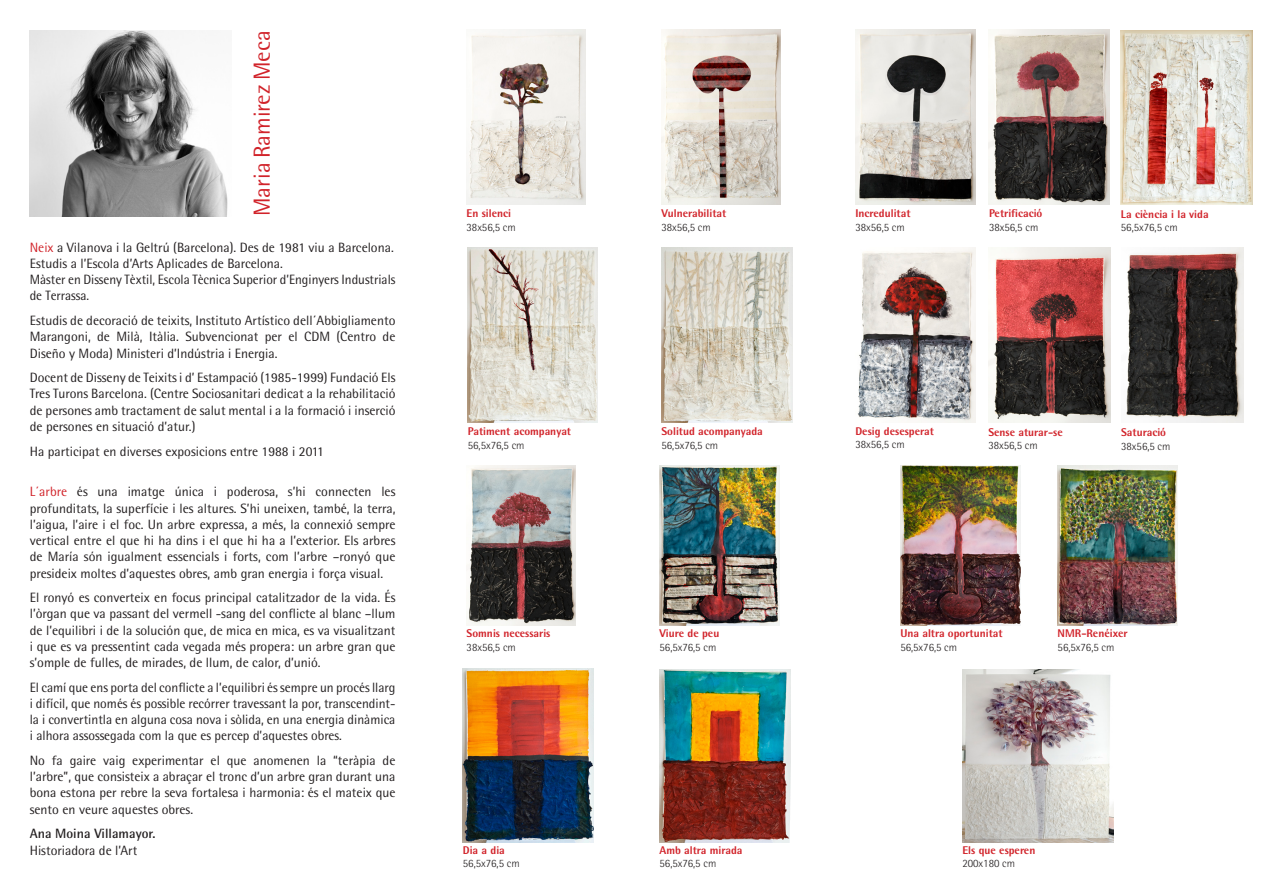
<style>
.page{position:relative;width:1263px;height:893px;background:#fff}
.page>*{position:absolute;margin:0;border:0;box-sizing:border-box;transform-origin:0 0}
.t1{font:23.25px "Rotis Semi Sans";color:#d1232a}
.t2{font:13.5px/16.2px "Rotis Semi Sans";color:#231f20;text-align:justify}
.t3{font:700 13.5px "Rotis Semi Sans";color:#231f20}
.t4{font:800 11.25px "Rotis Semi Sans";color:#d1232a}
.t5{font:300 11.25px "Rotis Semi Sans";color:#231f20}
.s1{color:#d1232a}
</style>
<div class="page">
<img style="left:467px;top:30px;width:118px;height:174px">
<img style="left:661px;top:30px;width:119px;height:174px">
<img style="left:855px;top:30px;width:121px;height:174px">
<img style="left:989px;top:30px;width:120px;height:174px">
<img style="left:1121px;top:30px;width:131px;height:174px">
<img style="left:468px;top:248px;width:129px;height:174px">
<img style="left:661px;top:248px;width:131px;height:174px">
<img style="left:858px;top:247px;width:117px;height:176px">
<img style="left:988px;top:247px;width:122px;height:176px">
<img style="left:1126px;top:248px;width:117px;height:174px">
<img style="left:467px;top:465px;width:108px;height:160px">
<img style="left:659px;top:465px;width:121px;height:160px">
<img style="left:900px;top:465px;width:120px;height:160px">
<img style="left:1058px;top:465px;width:120px;height:160px">
<img style="left:659px;top:669px;width:131px;height:174px">
<img style="left:463px;top:669px;width:131px;height:173px">
<img style="left:962px;top:669px;width:151px;height:173px">
<img style="left:30px;top:30px;width:198px;height:186px">
<p class="t1" style="left:248px;top:216px;width:187px;rotate:-90deg">Maria Ramirez Meca</p>
<p class="t2" style="left:30px;top:239px;width:365px"><span class="s1">Neix</span> a Vilanova i la Geltrú (Barcelona). Des de 1981 viu a Barcelona.</p>
<p class="t2" style="left:30px;top:255px;width:255px">Estudis a l’Escola d’Arts Aplicades de Barcelona.</p>
<p class="t2" style="left:30px;top:271px;width:367px">Màster en Disseny Tèxtil, Escola Tècnica Superior d’Enginyers Industrials de Terrassa.</p>
<p class="t2" style="left:30px;top:312px;width:367px">Estudis de decoració de teixits, Instituto Artístico dell´Abbigliamento Marangoni, de Milà, Itàlia. Subvencionat per el CDM (Centro de Diseño y Moda) Ministeri d’Indústria i Energia.</p>
<p class="t2" style="left:30px;top:369px;width:367px">Docent de Disseny de Teixits i d’ Estampació (1985-1999) Fundació Els Tres Turons Barcelona. (Centre Sociosanitari dedicat a la rehabilitació de persones amb tractament de salut mental i a la formació i inserció de persones en situació d’atur.)</p>
<p class="t2" style="left:30px;top:443px;width:296px">Ha participat en diverses exposicions entre 1988 i 2011</p>
<p class="t2" style="left:30px;top:484px;width:367px"><span class="s1">L´arbre</span> és una imatge única i poderosa, s’hi connecten les profunditats, la superfície i les altures. S’hi uneixen, també, la terra, l’aigua, l’aire i el foc. Un arbre expressa, a més, la connexió sempre vertical entre el que hi ha dins i el que hi ha a l’exterior. Els arbres de María són igualment essencials i forts, com l’arbre –ronyó que presideix moltes d’aquestes obres, amb gran energia i força visual.</p>
<p class="t2" style="left:30px;top:589px;width:367px">El ronyó es converteix en focus principal catalitzador de la vida. És l’òrgan que va passant del vermell -sang del conflicte al blanc –llum de l’equilibri i de la solución que, de mica en mica, es va visualitzant i que es va pressentint cada vegada més propera: un arbre gran que s’omple de fulles, de mirades, de llum, de calor, d’unió.</p>
<p class="t2" style="left:30px;top:679px;width:367px">El camí que ens porta del conflicte a l’equilibri és sempre un procés llarg i difícil, que només és possible recórrer travessant la por, transcendint&shy;la i convertintla en alguna cosa nova i sòlida, en una energia dinàmica i alhora assossegada com la que es percep d’aquestes obres.</p>
<p class="t2" style="left:30px;top:752px;width:367px">No fa gaire vaig experimentar el que anomenen la “teràpia de l’arbre”, que consisteix a abraçar el tronc d’un arbre gran durant una bona estona per rebre la seva fortalesa i harmonia: és el mateix que sento en veure aquestes obres.</p>
<p class="t3" style="left:30px;top:825px;width:127px">Ana Moina Villamayor.</p>
<p class="t2" style="left:30px;top:842px;width:109px">Historiadora de l’Art</p>
<p class="t4" style="left:467px;top:206px;width:46px">En silenci</p>
<p class="t5" style="left:467px;top:221px;width:51px">38x56,5 cm</p>
<p class="t4" style="left:468px;top:424px;width:105px">Patiment acompanyat</p>
<p class="t5" style="left:468px;top:438px;width:58px">56,5x76,5 cm</p>
<p class="t4" style="left:467px;top:626px;width:85px">Somnis necessaris</p>
<p class="t5" style="left:467px;top:640px;width:51px">38x56,5 cm</p>
<p class="t4" style="left:463px;top:842px;width:43px">Dia a dia</p>
<p class="t5" style="left:463px;top:857px;width:58px">56,5x76,5 cm</p>
<p class="t4" style="left:661px;top:206px;width:66px">Vulnerabilitat</p>
<p class="t5" style="left:661px;top:221px;width:51px">38x56,5 cm</p>
<p class="t4" style="left:661px;top:424px;width:103px">Solitud acompanyada</p>
<p class="t5" style="left:661px;top:438px;width:58px">56,5x76,5 cm</p>
<p class="t4" style="left:659px;top:626px;width:61px">Viure de peu</p>
<p class="t5" style="left:659px;top:640px;width:58px">56,5x76,5 cm</p>
<p class="t4" style="left:659px;top:843px;width:84px">Amb altra mirada</p>
<p class="t5" style="left:659px;top:857px;width:58px">56,5x76,5 cm</p>
<p class="t4" style="left:855px;top:206px;width:57px">Incredulitat</p>
<p class="t5" style="left:855px;top:220px;width:51px">38x56,5 cm</p>
<p class="t4" style="left:989px;top:206px;width:55px">Petrificació</p>
<p class="t5" style="left:989px;top:220px;width:51px">38x56,5 cm</p>
<p class="t4" style="left:1121px;top:207px;width:89px">La ciència i la vida</p>
<p class="t5" style="left:1121px;top:221px;width:58px">56,5x76,5 cm</p>
<p class="t4" style="left:855px;top:424px;width:80px">Desig desesperat</p>
<p class="t5" style="left:855px;top:438px;width:51px">38x56,5 cm</p>
<p class="t4" style="left:988px;top:425px;width:76px">Sense aturar-se</p>
<p class="t5" style="left:988px;top:439px;width:51px">38x56,5 cm</p>
<p class="t4" style="left:1121px;top:425px;width:46px">Saturació</p>
<p class="t5" style="left:1121px;top:440px;width:51px">38x56,5 cm</p>
<p class="t4" style="left:900px;top:626px;width:104px">Una altra oportunitat</p>
<p class="t5" style="left:900px;top:640px;width:58px">56,5x76,5 cm</p>
<p class="t4" style="left:1058px;top:626px;width:72px">NMR-Renéixer</p>
<p class="t5" style="left:1058px;top:640px;width:58px">56,5x76,5 cm</p>
<p class="t4" style="left:962px;top:843px;width:74px">Els que esperen</p>
<p class="t5" style="left:962px;top:857px;width:54px">200x180 cm</p>
</div>
